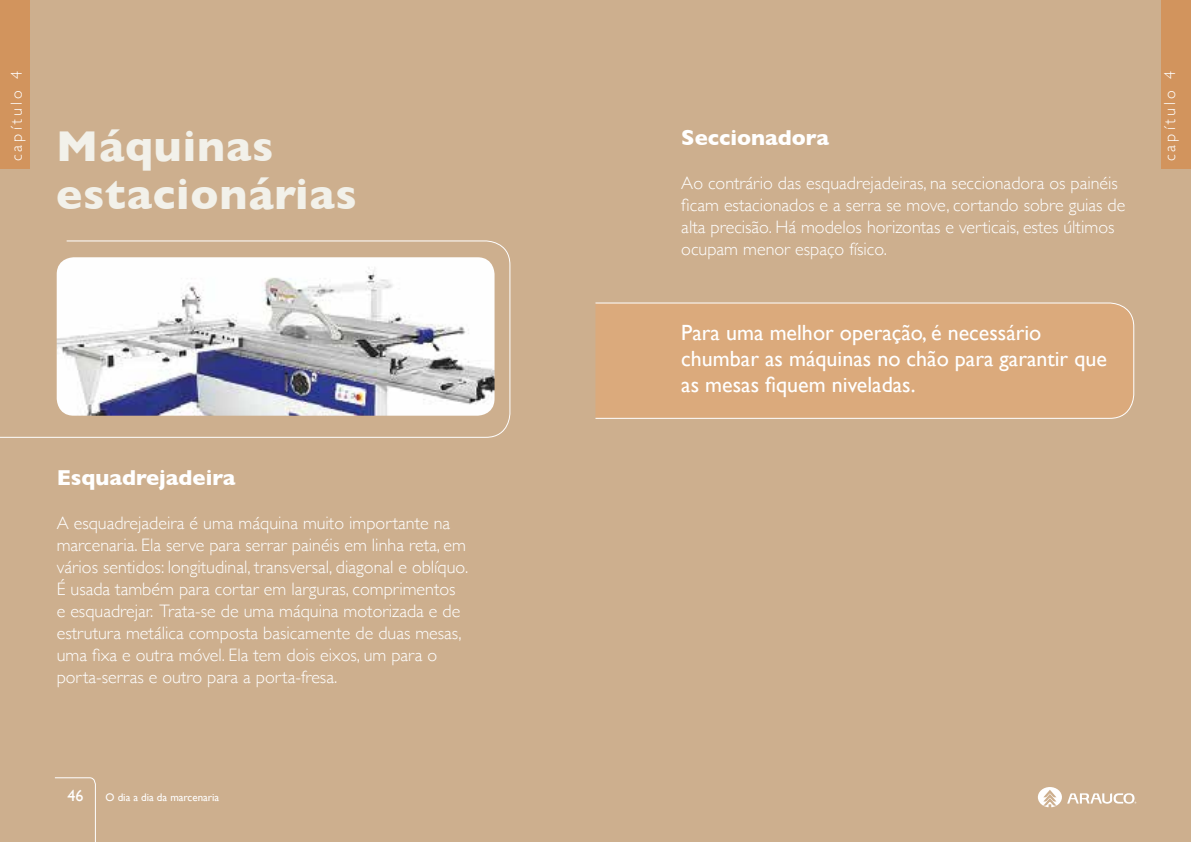
<style>
.page{position:relative;width:1191px;height:842px;background:#fff}
.page>*{position:absolute;margin:0;border:0;box-sizing:border-box;transform-origin:0 0}
.t1{font:700 44px/48px "Gill Sans";letter-spacing:.02em;color:#f2f1ea}
.t2{font:22px/26px "Gill Sans";color:#fff}
.t3{font:700 22px "Gill Sans";color:#fff}
.t4{font:300 18px/22px "Gill Sans";color:#fff}
.t5{font:300 16px "Gill Sans";letter-spacing:.2em;color:#fff}
.t6{font:16px "Gill Sans";color:#fff}
.t7{font:11px "Gill Sans";color:#fff}
</style>
<div class="page">
<div style="left:0;top:0;width:595px;height:842px;background:#cdaf8e"></div>
<div style="left:0;top:0;width:30px;height:169px;background:#d2945d"></div>
<div style="left:595px;top:0;width:596px;height:842px;background:#cdaf8e"></div>
<div style="left:1160px;top:0;width:31px;height:169px;background:#d2945d"></div>
<svg style="left:55px;top:777px;width:41px;height:65px"></svg>
<svg style="left:1037px;top:787px;width:99px;height:20px"></svg>
<div style="left:595px;top:302px;width:539px;height:117px;background:#dbaa7c"></div>
<svg style="left:0;top:240px;width:511px;height:198px"></svg>
<img style="left:57px;top:257px;width:437px;height:159px">
<p class="t5" style="left:4px;top:161px;width:92px;rotate:-90deg">capítulo 4</p>
<p class="t5" style="left:1157px;top:161px;width:92px;rotate:-90deg">capítulo 4</p>
<h1 class="t1" style="left:56px;top:121px;width:302px">Máquinas estacionárias</h1>
<p class="t3" style="left:681px;top:121px;width:149px">Seccionadora</p>
<p class="t4" style="left:681px;top:172px;width:445px">Ao contrário das esquadrejadeiras, na seccionadora os painéis ficam estacionados e a serra se move, cortando sobre guias de alta precisão. Há modelos horizontas e verticais, estes últimos ocupam menor espaço físico.</p>
<p class="t3" style="left:57px;top:460px;width:180px">Esquadrejadeira</p>
<p class="t4" style="left:57px;top:512px;width:413px">A esquadrejadeira é uma máquina muito importante na marcenaria. Ela serve para serrar painéis em linha reta, em vários sentidos: longitudinal, transversal, diagonal e oblíquo.<br>É usada também para cortar em larguras, comprimentos e esquadrejar. Trata-se de uma máquina motorizada e de estrutura metálica composta basicamente de duas mesas, uma fixa e outra móvel. Ela tem dois eixos, um para o porta-serras e outro para a porta-fresa.</p>
<p class="t6" style="left:67px;top:787px;width:17px">46</p>
<p class="t7" style="left:106px;top:791px;width:115px">O dia a dia da marcenaria</p>
<p class="t2" style="left:681px;top:319px;width:427px">Para uma melhor operação, é necessário chumbar as máquinas no chão para garantir que as mesas fiquem niveladas.</p>
</div>
